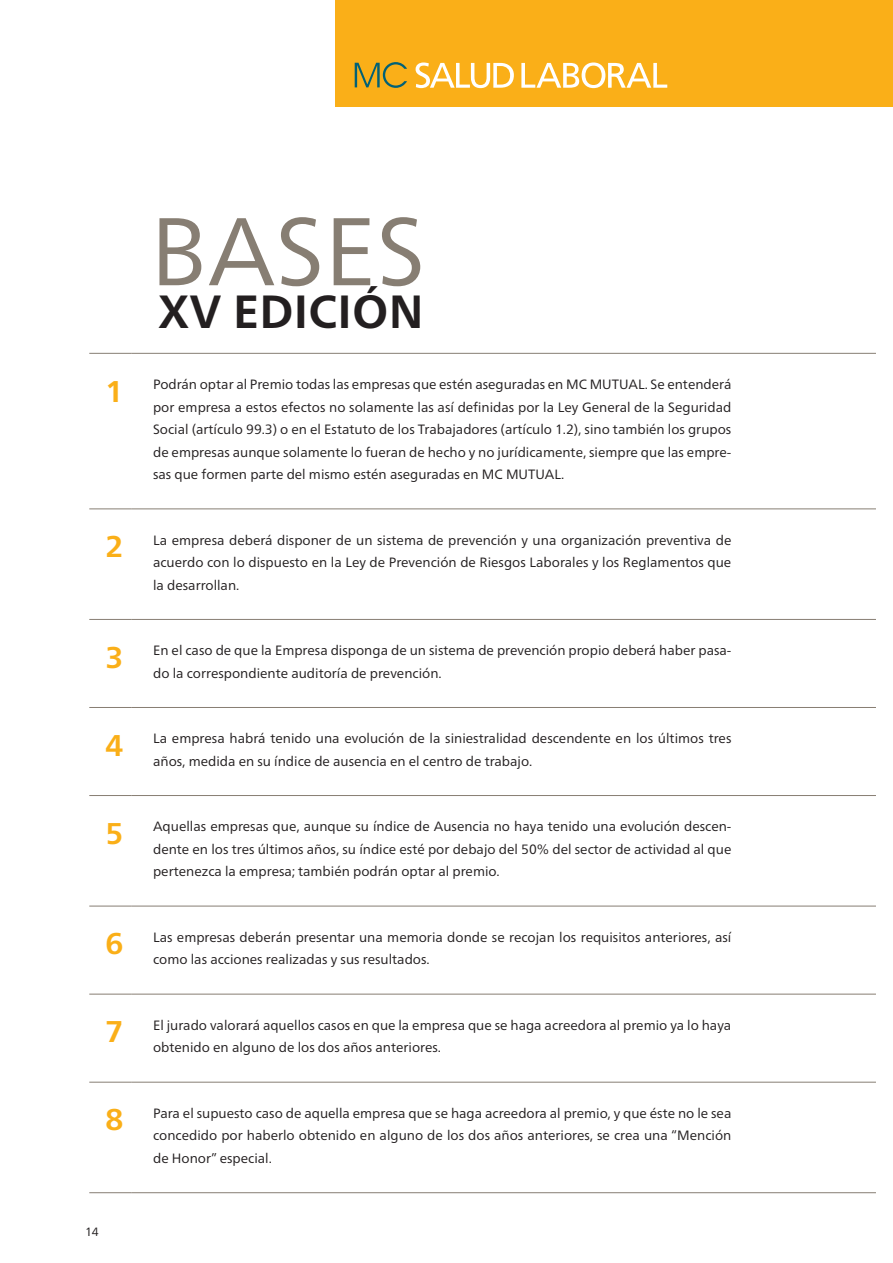
<style>
.page{position:relative;width:893px;height:1263px;background:#fff}
.page>*{position:absolute;margin:0;border:0;box-sizing:border-box;transform-origin:0 0}
._5-txt{font:96px "Frutiger Neue LT Pro";color:#877e73}
.Preguntes{font:700 46.5px "Frutiger Neue LT Pro";letter-spacing:.005em;color:#231f20}
._5-txt-2{font:700 30px "Frutiger Neue LT Pro";color:#faaf18}
._5-txt-3{font:13.5px/22.5px "Frutiger Neue LT Pro";color:#231f20;text-align:justify}
.t1{font:12px "Frutiger Neue LT Pro";color:#231f20}
</style>
<div class="page">
<div style="left:336px;top:0;width:557px;height:106px;background:#faaf18"></div>
<hr style="left:89px;top:353px;width:43px;height:1px;background:#877e73">
<hr style="left:132px;top:353px;width:744px;height:1px;background:#877e73">
<hr style="left:89px;top:508px;width:43px;height:1px;background:#877e73">
<hr style="left:132px;top:508px;width:744px;height:1px;background:#877e73">
<hr style="left:89px;top:619px;width:43px;height:1px;background:#877e73">
<hr style="left:132px;top:619px;width:744px;height:1px;background:#877e73">
<hr style="left:89px;top:707px;width:43px;height:1px;background:#877e73">
<hr style="left:132px;top:707px;width:744px;height:1px;background:#877e73">
<hr style="left:89px;top:795px;width:43px;height:1px;background:#877e73">
<hr style="left:132px;top:795px;width:744px;height:1px;background:#877e73">
<hr style="left:89px;top:906px;width:43px;height:1px;background:#877e73">
<hr style="left:132px;top:906px;width:744px;height:1px;background:#877e73">
<hr style="left:89px;top:994px;width:43px;height:1px;background:#877e73">
<hr style="left:132px;top:994px;width:744px;height:1px;background:#877e73">
<hr style="left:89px;top:1082px;width:43px;height:1px;background:#877e73">
<hr style="left:132px;top:1082px;width:744px;height:1px;background:#877e73">
<hr style="left:89px;top:1192px;width:43px;height:1px;background:#877e73">
<hr style="left:132px;top:1192px;width:744px;height:1px;background:#877e73">
<svg style="left:355px;top:62px;width:52px;height:26px"></svg>
<svg style="left:416px;top:62px;width:98px;height:26px"></svg>
<svg style="left:521px;top:62px;width:146px;height:26px"></svg>
<p class="_5-txt" style="left:150px;top:194px;width:277px">BASES</p>
<p class="Preguntes" style="left:158px;top:284px;width:267px">XV EDICIÓN</p>
<p class="_5-txt-2" style="left:105px;top:373px;width:19px">1</p>
<p class="_5-txt-3" style="left:153px;top:373px;width:580px">Podrán optar al Premio todas las empresas que estén aseguradas en MC MUTUAL. Se entenderá por empresa a estos efectos no solamente las así definidas por la Ley General de la Seguridad Social (artículo 99.3) o en el Estatuto de los Trabajadores (artículo 1.2), sino también los grupos de empresas aunque solamente lo fueran de hecho y no jurídicamente, siempre que las empre&shy;sas que formen parte del mismo estén aseguradas en MC MUTUAL.</p>
<p class="_5-txt-2" style="left:105px;top:529px;width:19px">2</p>
<p class="_5-txt-3" style="left:153px;top:529px;width:580px">La empresa deberá disponer de un sistema de prevención y una organización preventiva de acuerdo con lo dispuesto en la Ley de Prevención de Riesgos Laborales y los Reglamentos que la desarrollan.</p>
<p class="_5-txt-2" style="left:105px;top:639px;width:19px">3</p>
<p class="_5-txt-3" style="left:153px;top:639px;width:580px">En el caso de que la Empresa disponga de un sistema de prevención propio deberá haber pasa&shy;do la correspondiente auditoría de prevención.</p>
<p class="_5-txt-2" style="left:105px;top:727px;width:19px">4</p>
<p class="_5-txt-3" style="left:153px;top:727px;width:580px">La empresa habrá tenido una evolución de la siniestralidad descendente en los últimos tres años, medida en su índice de ausencia en el centro de trabajo.</p>
<p class="_5-txt-2" style="left:105px;top:816px;width:19px">5</p>
<p class="_5-txt-3" style="left:153px;top:815px;width:580px">Aquellas empresas que, aunque su índice de Ausencia no haya tenido una evolución descen&shy;dente en los tres últimos años, su índice esté por debajo del 50% del sector de actividad al que pertenezca la empresa; también podrán optar al premio.</p>
<p class="_5-txt-2" style="left:105px;top:926px;width:19px">6</p>
<p class="_5-txt-3" style="left:153px;top:926px;width:580px">Las empresas deberán presentar una memoria donde se recojan los requisitos anteriores, así como las acciones realizadas y sus resultados.</p>
<p class="_5-txt-2" style="left:105px;top:1014px;width:19px">7</p>
<p class="_5-txt-3" style="left:153px;top:1014px;width:580px">El jurado valorará aquellos casos en que la empresa que se haga acreedora al premio ya lo haya obtenido en alguno de los dos años anteriores.</p>
<p class="_5-txt-2" style="left:105px;top:1102px;width:19px">8</p>
<p class="_5-txt-3" style="left:153px;top:1102px;width:580px">Para el supuesto caso de aquella empresa que se haga acreedora al premio, y que éste no le sea concedido por haberlo obtenido en alguno de los dos años anteriores, se crea una “Mención de Honor” especial.</p>
<p class="t1" style="left:85px;top:1224px;width:15px">14</p>
</div>
